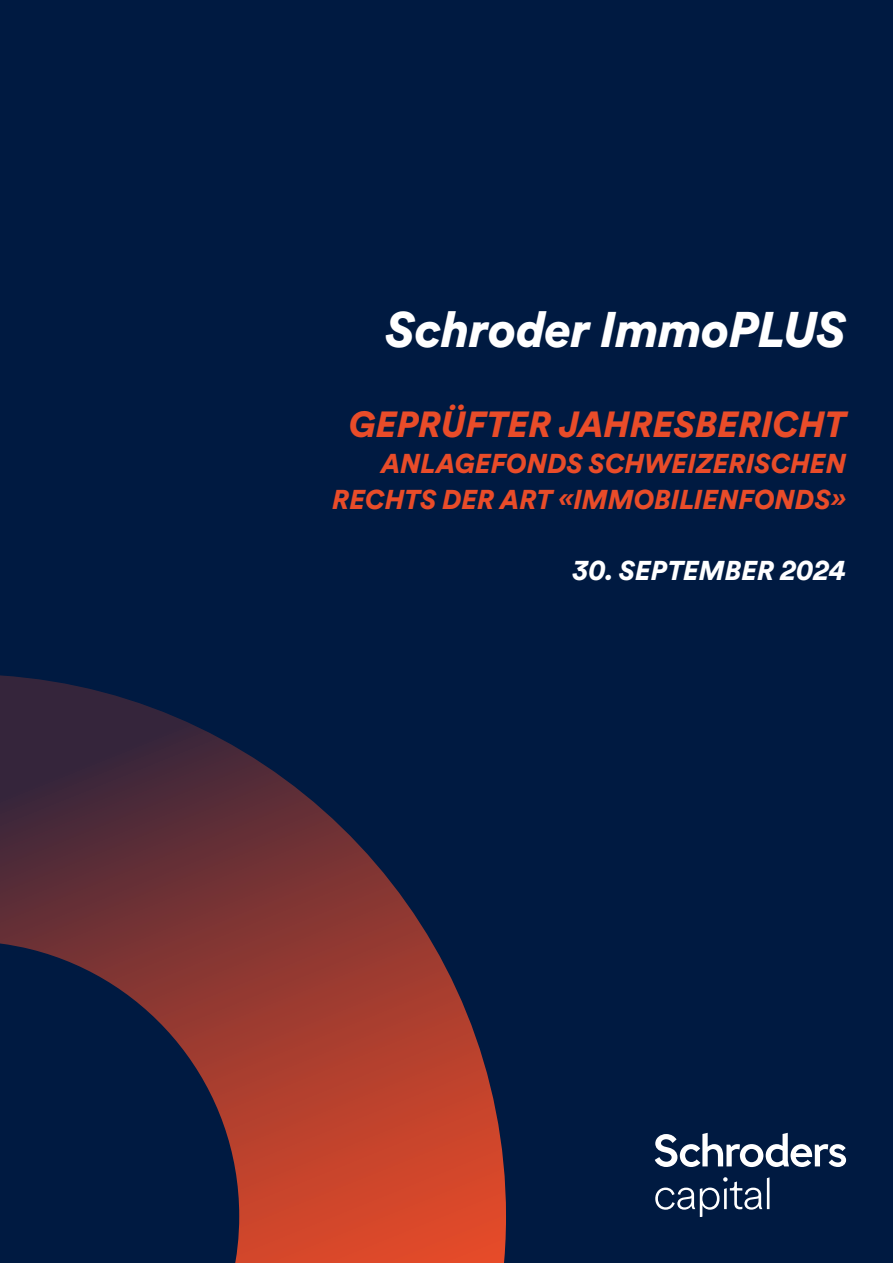
<style>
.page{position:relative;width:893px;height:1263px;background:#001a41}
.page>*{position:absolute;margin:0;border:0;box-sizing:border-box;transform-origin:0 0}
.t1{font:italic 900 49.5px "Schroders Circular";letter-spacing:-.02em;color:#fff}
.t2{font:italic 900 36px "Schroders Circular";letter-spacing:-.005em;color:#e94c29}
.t3{font:italic 900 27px/36px "Schroders Circular";letter-spacing:-.005em;color:#e94c29;text-align:right}
.t4{font:italic 900 27px "Schroders Circular";color:#fff}
</style>
<div class="page">
<svg style="left:655px;top:1177px;width:114px;height:39px"></svg>
<svg style="left:655px;top:1133px;width:191px;height:34px"></svg>
<svg style="left:0;top:675px;width:506px;height:588px"></svg>
<h1 class="t1" style="left:385px;top:295px;width:462px">Schroder ImmoPLUS</h1>
<h2 class="t2" style="left:348px;top:399px;width:499px">GEPRÜFTER JAHRESBERICHT</h2>
<p class="t3" style="left:332px;top:444px;width:515px">ANLAGEFONDS SCHWEIZERISCHEN<br>RECHTS DER ART «IMMOBILIENFONDS»</p>
<p class="t4" style="left:572px;top:552px;width:276px">30. SEPTEMBER 2024</p>
</div>
